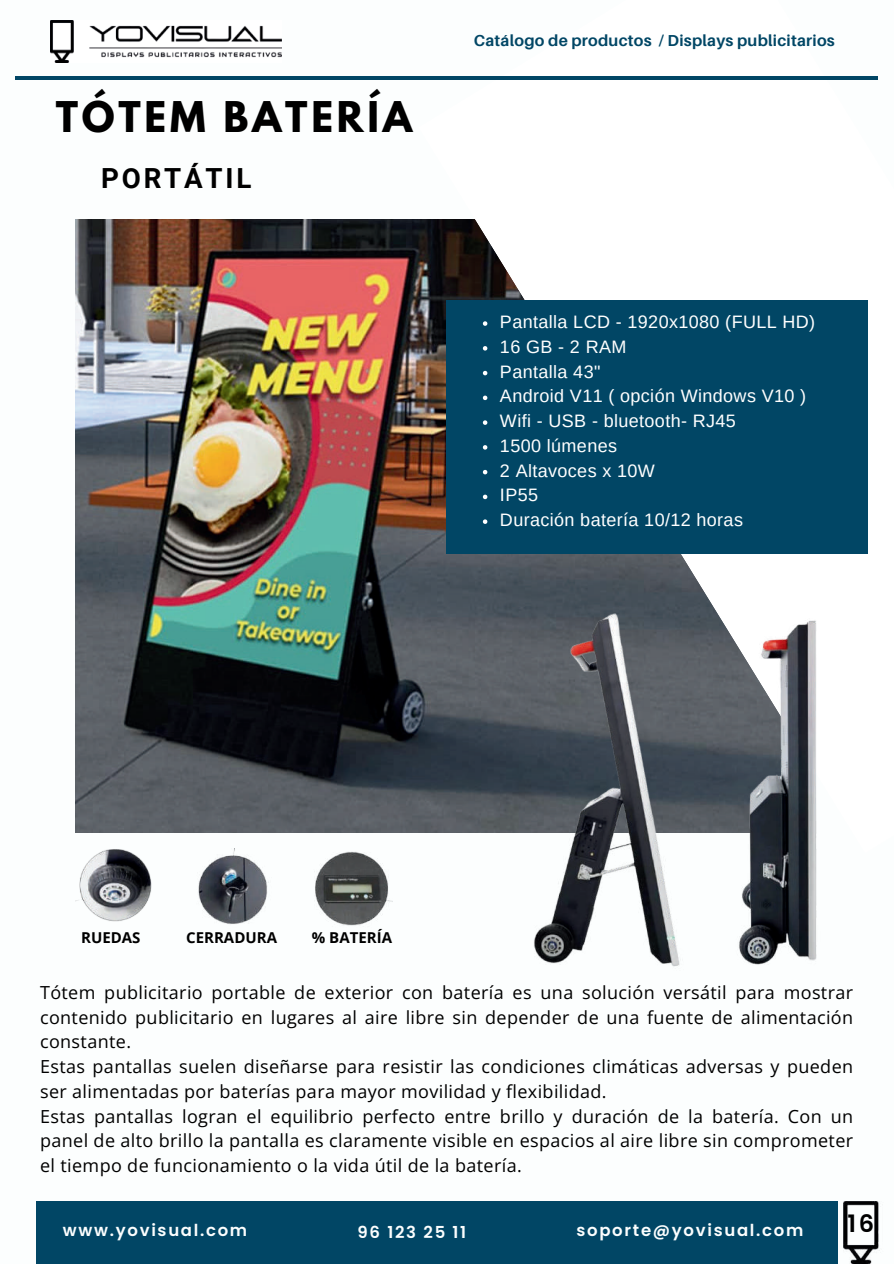
<style>
.page{position:relative;width:894px;height:1264px;background:#fff}
.page>*{position:absolute;margin:0;border:0;box-sizing:border-box;transform-origin:0 0}
.t1{font:700 37.5px "League Spartan";letter-spacing:.1em;color:#000}
.t2{font:700 27.75px "Roboto";letter-spacing:.1em;color:#000}
.t3{font:600 24px "Poppins";color:#000}
.t4{font:18px/24.8px "Open Sans";letter-spacing:.02em;color:#000}
.t5{font:18px/24.8px "Arimo";letter-spacing:.02em;color:#fff}
.t6{font:600 16.5px "Poppins";letter-spacing:.105em;color:#fcfefe}
.t7{font:700 15.9px "Aileron";letter-spacing:.015em;color:#014665}
.t8{font:700 15px "Open Sans";color:#000}
</style>
<div class="page">
<div style="left:36px;top:1201px;width:801px;height:62px;background:#014665"></div>
<img style="left:75px;top:220px;width:343px;height:612px">
<svg style="left:418px;top:76px;width:460px;height:757px"></svg>
<hr style="left:15px;top:76px;width:862px;height:4px;background:#014665">
<div style="left:446px;top:301px;width:421px;height:253px;background:#014665"></div>
<svg style="left:482px;top:321px;width:5px;height:5px"></svg>
<svg style="left:482px;top:346px;width:5px;height:4px"></svg>
<svg style="left:482px;top:371px;width:5px;height:4px"></svg>
<svg style="left:482px;top:395px;width:5px;height:5px"></svg>
<svg style="left:482px;top:420px;width:5px;height:5px"></svg>
<svg style="left:482px;top:445px;width:5px;height:4px"></svg>
<svg style="left:482px;top:470px;width:5px;height:4px"></svg>
<svg style="left:482px;top:494px;width:5px;height:5px"></svg>
<svg style="left:482px;top:519px;width:5px;height:5px"></svg>
<img style="left:528px;top:607px;width:309px;height:360px">
<img style="left:75px;top:849px;width:77px;height:73px">
<img style="left:198px;top:848px;width:71px;height:77px">
<img style="left:314px;top:851px;width:79px;height:75px">
<img style="left:50px;top:21px;width:231px;height:42px">
<img style="left:843px;top:1201px;width:37px;height:62px">
<h1 class="t1" style="left:56px;top:87px;width:358px">TÓTEM BATERÍA</h1>
<h2 class="t2" style="left:101px;top:159px;width:152px">PORTÁTIL</h2>
<p class="t7" style="left:473px;top:32px;width:362px">Catálogo de productos / Displays publicitarios</p>
<p class="t5" style="left:500px;top:309px;width:317px">Pantalla LCD - 1920x1080 (FULL HD)<br>16 GB - 2 RAM<br>Pantalla 43"<br>Android V11 ( opción Windows V10 )<br>Wifi - USB - bluetooth- RJ45<br>1500 lúmenes<br>2 Altavoces x 10W<br>IP55<br>Duración batería 10/12 horas</p>
<p class="t8" style="left:81px;top:927px;width:61px">RUEDAS</p>
<p class="t8" style="left:186px;top:927px;width:92px">CERRADURA</p>
<p class="t8" style="left:312px;top:927px;width:82px">% BATERÍA</p>
<p class="t4" style="left:40px;top:979px;width:814px">Tótem publicitario portable de exterior con batería es una solución versátil para mostrar contenido publicitario en lugares al aire libre sin depender de una fuente de alimentación constante.<br>Estas pantallas suelen diseñarse para resistir las condiciones climáticas adversas y pueden ser alimentadas por baterías para mayor movilidad y flexibilidad.<br>Estas pantallas logran el equilibrio perfecto entre brillo y duración de la batería. Con un panel de alto brillo la pantalla es claramente visible en espacios al aire libre sin comprometer el tiempo de funcionamiento o la vida útil de la batería.</p>
<p class="t6" style="left:63px;top:1220px;width:186px">www.yovisual.com</p>
<p class="t6" style="left:357px;top:1222px;width:110px">96 123 25 11</p>
<p class="t6" style="left:576px;top:1220px;width:228px">soporte@yovisual.com</p>
<h3 class="t3" style="left:847px;top:1209px;width:28px">16</h3>
</div>
